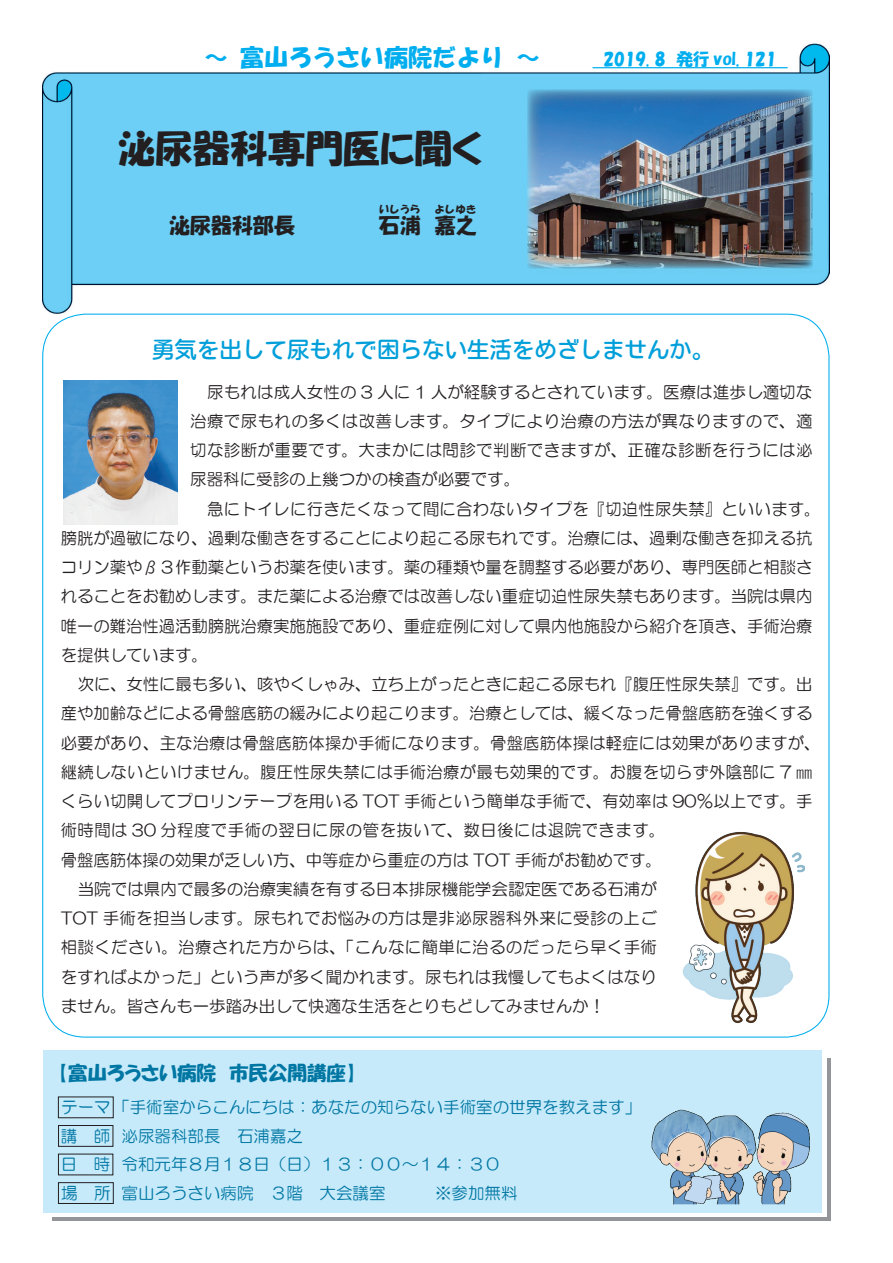
<style>
.page{position:relative;width:893px;height:1263px;background:#fff}
.page>*{position:absolute;margin:0;border:0;box-sizing:border-box;transform-origin:0 0}
.t1{font:37.5px "HGP Soei Kakupoptai";color:#231f20}
.t2{font:24px "HG Soei Kakupoptai";color:#00aeef}
.t3{font:22.5px "Motoya Maru W4 90 msp RKSJ H";color:#009fda}
.t4{font:21px "HGP Soei Kakupoptai";color:#231f20}
.t5{font:19.5px "HGP Soei Kakupoptai";color:#0076a3}
.t6{font:16.5px/29.2px "HG Maru Gothic MPRO";color:#231f20;text-align:justify}
.t7{font:16.5px "HG Maru Gothic MPRO";letter-spacing:.02em;color:#231f20}
.t8{font:16.5px/28.5px "HG Maru Gothic MPRO";color:#0076a3}
.t9{font:16.5px "HG Maru Gothic MPRO";letter-spacing:.035em;color:#231f20}
.t10{font:16.5px "HGP Soei Kakupoptai";color:#00aeef}
.t11{font:10.5px "HGP Soei Kakupoptai";letter-spacing:.11em;color:#231f20}
</style>
<div class="page">
<img style="left:43px;top:43px;width:786px;height:272px">
<div style="left:533px;top:83px;width:293px;height:187px;background:linear-gradient(to right,#69caf1,#69cbf2)"></div>
<hr style="left:593px;top:67px;width:195px;height:1px;background:#00aeef">
<img style="left:527px;top:90px;width:285px;height:178px">
<img style="left:64px;top:380px;width:113px;height:145px">
<img style="left:682px;top:832px;width:122px;height:191px">
<div style="left:52px;top:1057px;width:778px;height:163px;background:#939598"></div>
<div style="left:48px;top:1054px;width:778px;height:163px;background:#fff"></div>
<div style="left:44px;top:1050px;width:778px;height:163px;background:#c6eafa"></div>
<div style="left:58px;top:1097px;width:55px;height:21px;border:1px solid #231f20"></div>
<div style="left:58px;top:1125px;width:55px;height:21px;border:1px solid #231f20"></div>
<div style="left:58px;top:1182px;width:56px;height:22px;border:1px solid #231f20"></div>
<img style="left:651px;top:1109px;width:159px;height:96px">
<h2 class="t2" style="left:204px;top:45px;width:25px">～</h2>
<h2 class="t2" style="left:240px;top:45px;width:265px">富山ろうさい病院だより</h2>
<h2 class="t2" style="left:516px;top:45px;width:25px">～</h2>
<h1 class="t1" style="left:118px;top:130px;width:366px">泌尿器科専門医に聞く</h1>
<p class="t4" style="left:169px;top:214px;width:127px">泌尿器科部長</p>
<p class="t11" style="left:379px;top:204px;width:42px">いしうら</p>
<p class="t4" style="left:379px;top:214px;width:44px">石浦</p>
<p class="t11" style="left:435px;top:204px;width:42px">よしゆき</p>
<p class="t4" style="left:435px;top:214px;width:44px">嘉之</p>
<p class="t10" style="left:593px;top:50px;width:186px">　2019. 8　発行 vol. 121</p>
<h3 class="t3" style="left:152px;top:338px;width:564px">勇気を出して尿もれで困らない生活をめざしませんか。</h3>
<p class="t6" style="left:190px;top:377px;width:624px;text-indent:17px">尿もれは成人女性の 3 人に 1 人が経験するとされています。医療は進歩し適切な治療で尿もれの多くは改善します。タイプにより治療の方法が異なりますので、適切な診断が重要です。大まかには問診で判断できますが、正確な診断を行うには泌尿器科に受診の上幾つかの検査が必要です。</p>
<p class="t6" style="left:61px;top:494px;width:761px;text-align:left;text-indent:147px">急にトイレに行きたくなって間に合わないタイプを『切迫性尿失禁』といいます。膀胱が過敏になり、過剰な働きをすることにより起こる尿もれです。治療には、過剰な働きを抑える抗コリン薬やβ３作動薬というお薬を使います。薬の種類や量を調整する必要があり、専門医師と相談されることをお勧めします。また薬による治療では改善しない重症切迫性尿失禁もあります。当院は県内唯一の難治性過活動膀胱治療実施施設であり、重症症例に対して県内他施設から紹介を頂き、手術治療を提供しています。</p>
<p class="t6" style="left:78px;top:670px;width:736px">次に、女性に最も多い、咳やくしゃみ、立ち上がったときに起こる尿もれ『腹圧性尿失禁』です。出</p>
<p class="t6" style="left:61px;top:699px;width:753px">産や加齢などによる骨盤底筋の緩みにより起こります。治療としては、緩くなった骨盤底筋を強くする</p>
<p class="t6" style="left:61px;top:728px;width:761px">必要があり、主な治療は骨盤底筋体操か手術になります。骨盤底筋体操は軽症には効果がありますが、</p>
<p class="t7" style="left:61px;top:764px;width:753px">継続しないといけません。腹圧性尿失禁には手術治療が最も効果的です。お腹を切らず外陰部に 7 ㎜</p>
<p class="t6" style="left:61px;top:787px;width:753px">くらい切開してプロリンテープを用いる TOT 手術という簡単な手術で、有効率は 90％以上です。手</p>
<p class="t9" style="left:61px;top:822px;width:606px">術時間は 30 分程度で手術の翌日に尿の管を抜いて、数日後には退院できます。</p>
<p class="t6" style="left:61px;top:845px;width:602px">骨盤底筋体操の効果が乏しい方、中等症から重症の方は TOT 手術がお勧めです。</p>
<p class="t6" style="left:78px;top:874px;width:581px">当院では県内で最多の治療実績を有する日本排尿機能学会認定医である石浦が</p>
<p class="t7" style="left:61px;top:910px;width:598px">TOT 手術を担当します。尿もれでお悩みの方は是非泌尿器科外来に受診の上ご</p>
<p class="t7" style="left:61px;top:939px;width:598px">相談ください。治療された方からは、「こんなに簡単に治るのだったら早く手術</p>
<p class="t6" style="left:61px;top:962px;width:598px">をすればよかった」という声が多く聞かれます。尿もれは我慢してもよくはなり</p>
<p class="t6" style="left:61px;top:991px;width:546px">ません。皆さんも一歩踏み出して快適な生活をとりもどしてみませんか!</p>
<p class="t5" style="left:58px;top:1063px;width:299px">【富山ろうさい病院　市民公開講座【</p>
<p class="t8" style="left:122px;top:1093px;width:521px;text-indent:-60px">テーマ「手術室からこんにちは：あなたの知らない手術室の世界を教えます「泌尿器科部長　石浦嘉之<br>令和元年８月１８日（日(１３：００~１４：３０<br>富山ろうさい病院　３階　大会議室　　　※参加無料</p>
<p class="t8" style="left:61px;top:1122px;width:51px">講　師</p>
<p class="t8" style="left:61px;top:1150px;width:51px">日　時</p>
<p class="t8" style="left:61px;top:1179px;width:51px">場　所</p>
</div>
